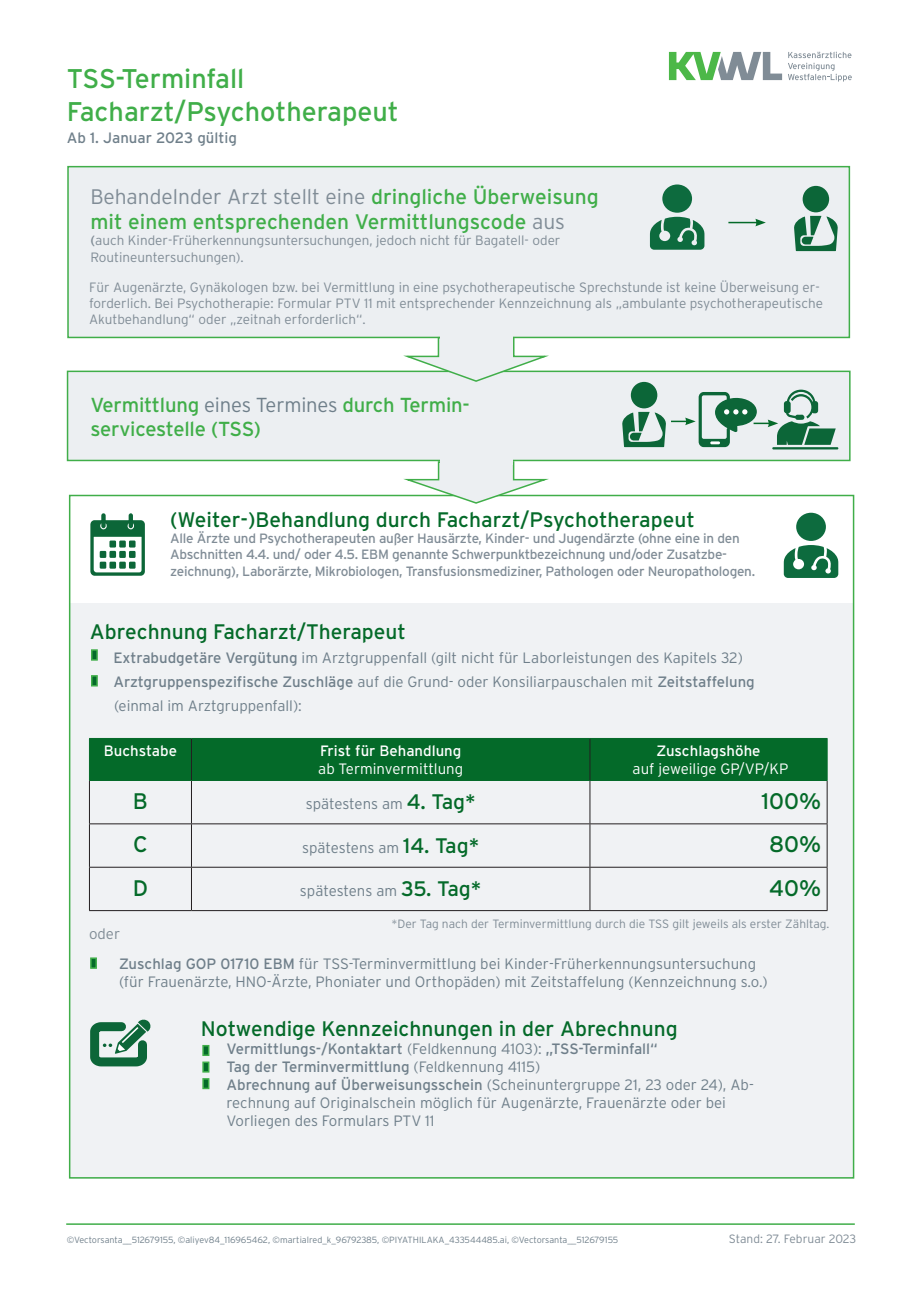
<style>
.page{position:relative;width:919px;height:1289px;background:#fff}
.page>*{position:absolute;margin:0;border:0;box-sizing:border-box;transform-origin:0 0}
.t1{font:27px/32.4px "Interstate";color:#40ae49}
.t2{font:22.5px "Interstate";color:#046a29}
.t3{font:21px "Interstate";color:#046a29}
.t4{font:21px/25.2px "Interstate";color:#40ae49}
.t5{font:20.25px/24.3px "Interstate";letter-spacing:-.01em;color:#40ae49}
.t6{font:300 15px/18px "Interstate";color:#6f7f8a}
.t7{font:15px "Interstate";color:#fff}
.t8{font:300 15px "Interstate";color:#fff}
.t9{font:15px "Interstate";color:#6f7f8a}
.t10{font:300 15px "Interstate";color:#808c96}
.t11{font:300 13.5px/16.2px "Interstate";color:#808c96}
.t12{font:13.5px/16.2px "Interstate";letter-spacing:-.02em;color:#808c96}
.t13{font:300 12px "Interstate";color:#808c96}
.t14{font:300 9px "Interstate";color:#6f7f8a}
.s1{font-weight:300;color:#808c96}
.s2{font-weight:400}
.s3{font-weight:300;color:#6f7f8a}
.s4{font-weight:400;font-size:21px;color:#046a29}
</style>
<div class="page">
<div style="left:70px;top:603px;width:783px;height:575px;background:#f0f2f4"></div>
<div style="left:67px;top:166px;width:783px;height:172px;background:#eceff2;border:2px solid #40ae49"></div>
<svg style="left:669px;top:52px;width:182px;height:30px"></svg>
<svg style="left:91px;top:649px;width:7px;height:11px"></svg>
<svg style="left:91px;top:675px;width:7px;height:11px"></svg>
<svg style="left:90px;top:513px;width:55px;height:62px"></svg>
<div style="left:90px;top:739px;width:736px;height:41px;background:#046a29"></div>
<hr style="left:89px;top:738px;width:102px;height:1px;background:#046a29">
<hr style="left:89px;top:738px;width:1px;height:42px;background:#046a29">
<hr style="left:191px;top:738px;width:399px;height:1px;background:#046a29">
<hr style="left:590px;top:738px;width:237px;height:1px;background:#046a29">
<hr style="left:826px;top:738px;width:1px;height:42px;background:#046a29">
<hr style="left:89px;top:780px;width:102px;height:1px;background:#046a29">
<hr style="left:191px;top:780px;width:399px;height:1px;background:#046a29">
<hr style="left:590px;top:780px;width:237px;height:1px;background:#046a29">
<hr style="left:191px;top:738px;width:1px;height:42px;background:#231f20">
<hr style="left:589px;top:738px;width:1px;height:42px;background:#231f20">
<hr style="left:89px;top:780px;width:1px;height:43px;background:#231f20">
<hr style="left:191px;top:780px;width:1px;height:43px;background:#231f20">
<hr style="left:589px;top:780px;width:1px;height:43px;background:#231f20">
<hr style="left:826px;top:780px;width:1px;height:43px;background:#231f20">
<hr style="left:89px;top:823px;width:102px;height:1px;background:#231f20">
<hr style="left:89px;top:824px;width:1px;height:42px;background:#231f20">
<hr style="left:191px;top:823px;width:399px;height:1px;background:#231f20">
<hr style="left:191px;top:824px;width:1px;height:42px;background:#231f20">
<hr style="left:590px;top:823px;width:237px;height:1px;background:#231f20">
<hr style="left:589px;top:824px;width:1px;height:42px;background:#231f20">
<hr style="left:826px;top:824px;width:1px;height:42px;background:#231f20">
<hr style="left:89px;top:866px;width:102px;height:1px;background:#231f20">
<hr style="left:89px;top:867px;width:1px;height:43px;background:#231f20">
<hr style="left:191px;top:866px;width:399px;height:1px;background:#231f20">
<hr style="left:191px;top:867px;width:1px;height:43px;background:#231f20">
<hr style="left:590px;top:866px;width:237px;height:1px;background:#231f20">
<hr style="left:589px;top:867px;width:1px;height:43px;background:#231f20">
<hr style="left:826px;top:867px;width:1px;height:43px;background:#231f20">
<hr style="left:89px;top:910px;width:102px;height:1px;background:#231f20">
<hr style="left:191px;top:910px;width:399px;height:1px;background:#231f20">
<hr style="left:590px;top:910px;width:237px;height:1px;background:#231f20">
<svg style="left:90px;top:1019px;width:61px;height:48px"></svg>
<svg style="left:202px;top:1045px;width:7px;height:10px"></svg>
<svg style="left:202px;top:1061px;width:7px;height:11px"></svg>
<svg style="left:202px;top:1078px;width:7px;height:11px"></svg>
<hr style="left:66px;top:1223px;width:788px;height:1px;background:#40ae49">
<div style="left:802px;top:186px;width:27px;height:26px;background:#0c6638;border-radius:50%"></div>
<svg style="left:794px;top:216px;width:44px;height:35px"></svg>
<svg style="left:728px;top:219px;width:37px;height:7px"></svg>
<div style="left:662px;top:184px;width:30px;height:29px;background:#0d6b3e;border-radius:50%"></div>
<svg style="left:650px;top:217px;width:54px;height:33px"></svg>
<div style="left:67px;top:370px;width:783px;height:91px;background:#eceff2;border:2px solid #40ae49"></div>
<svg style="left:399px;top:336px;width:154px;height:46px"></svg>
<div style="left:630px;top:382px;width:27px;height:26px;background:#0c6638;border-radius:50%"></div>
<div style="left:439px;top:324px;width:73px;height:16px;background:#eceff2"></div>
<svg style="left:398px;top:460px;width:155px;height:44px"></svg>
<div style="left:439px;top:449px;width:73px;height:16px;background:#eceff2"></div>
<svg style="left:621px;top:389px;width:217px;height:189px"></svg>
<svg style="left:90px;top:957px;width:7px;height:11px"></svg>
<h1 class="t1" style="left:67px;top:62px;width:333px">TSS-Terminfall<br>Facharzt/Psychotherapeut</h1>
<p class="t9" style="left:67px;top:130px;width:172px">Ab 1. Januar 2023 gültig</p>
<h3 class="t4" style="left:90px;top:184px;width:510px"><span class="s1">Behandelnder Arzt stellt eine</span> dringliche Überweisung mit einem entsprechenden Vermittlungscode <span class="s1">aus</span></h3>
<p class="t11" style="left:90px;top:232px;width:471px"><span class="s2">(</span>auch Kinder-Früherkennungsuntersuchungen, jedoch nicht für Bagatell- oder<br>Routineuntersuchungen).</p>
<p class="t11" style="left:89px;top:279px;width:735px">Für Augenärzte, Gynäkologen bzw. bei Vermittlung in eine psychotherapeutische Sprechstunde ist keine Überweisung er&shy;forderlich. Bei Psychotherapie: Formular PTV 11 mit entsprechender Kennzeichnung als „ambulante psychotherapeutische<br>Akutbehandlung“ oder „zeitnah erforderlich“.</p>
<h3 class="t5" style="left:90px;top:392px;width:381px">Vermittlung <span class="s3">eines Termines</span> durch Termin&shy;servicestelle (TSS)</h3>
<h3 class="t3" style="left:170px;top:508px;width:526px">(Weiter-)Behandlung durch Facharzt/Psychotherapeut</h3>
<p class="t12" style="left:170px;top:530px;width:586px">Alle Ärzte und Psychotherapeuten außer Hausärzte, Kinder- und Jugendärzte (ohne eine in den<br>Abschnitten 4.4. und/ oder 4.5. EBM genannte Schwerpunktbezeichnung und/oder Zusatzbe&shy;zeichnung), Laborärzte, Mikrobiologen, Transfusionsmediziner, Pathologen oder Neuropathologen.</p>
<h3 class="t3" style="left:90px;top:619px;width:317px">Abrechnung Facharzt/Therapeut</h3>
<p class="t6" style="left:113px;top:645px;width:643px;line-height:24px"><span class="s2">Extrabudgetäre Vergütung</span> im Arztgruppenfall (gilt nicht für Laborleistungen des Kapitels 32)<br><span class="s2">Arztgruppenspezifische Zuschläge</span> auf die Grund- oder Konsiliarpauschalen mit <span class="s2">Zeitstaffelung </span>(einmal im Arztgruppenfall):</p>
<p class="t7" style="left:104px;top:742px;width:75px">Buchstabe</p>
<p class="t7" style="left:320px;top:742px;width:143px">Frist für Behandlung</p>
<p class="t8" style="left:318px;top:760px;width:146px">ab Terminvermittlung</p>
<p class="t7" style="left:656px;top:742px;width:106px">Zuschlagshöhe</p>
<p class="t8" style="left:632px;top:760px;width:157px">auf jeweilige GP/VP/KP</p>
<p class="t10" style="left:89px;top:925px;width:33px">oder</p>
<h2 class="t2" style="left:133px;top:788px;width:17px">B</h2>
<p class="t6" style="left:306px;top:794px;width:171px">spätestens am <span class="s4">4. Tag*</span></p>
<h2 class="t2" style="left:761px;top:788px;width:61px">100%</h2>
<h2 class="t2" style="left:133px;top:831px;width:16px">C</h2>
<p class="t6" style="left:302px;top:838px;width:179px">spätestens am <span class="s4">14. Tag*</span></p>
<h2 class="t2" style="left:769px;top:831px;width:53px">80%</h2>
<h2 class="t2" style="left:133px;top:875px;width:17px">D</h2>
<p class="t6" style="left:300px;top:881px;width:183px">spätestens am <span class="s4">35. Tag*</span></p>
<h2 class="t2" style="left:769px;top:875px;width:53px">40%</h2>
<p class="t13" style="left:391px;top:917px;width:439px">*Der Tag nach der Terminvermittlung durch die TSS gilt jeweils als erster Zähltag.</p>
<p class="t6" style="left:119px;top:954px;width:650px"><span class="s2">Zuschlag GOP 01710 EBM</span> für TSS-Terminvermittlung bei Kinder-Früherkennungsuntersuchung (für Frauenärzte, HNO-Ärzte, Phoniater und Orthopäden) mit Zeitstaffelung (Kennzeichnung s.o.)</p>
<h3 class="t3" style="left:201px;top:1017px;width:478px">Notwendige Kennzeichnungen in der Abrechnung</h3>
<p class="t6" style="left:226px;top:1040px;width:529px"><span class="s2">Vermittlungs-/Kontaktart</span> (Feldkennung 4103): <span class="s2">,,TSS-Terminfall“<br>Tag der Terminvermittlung</span> (Feldkennung 4115)<br><span class="s2">Abrechnung auf Überweisungsschein</span> (Scheinuntergruppe 21, 23 oder 24), Ab&shy;rechnung auf Originalschein möglich für Augenärzte, Frauenärzte oder bei Vorliegen des Formulars PTV 11</p>
<p class="t14" style="left:67px;top:1234px;width:553px">©Vectorsanta__512679155, ©aliyev84_116965462, ©martialred_k_96792385, ©PIYATHILAKA_433544485.ai, ©Vectorsanta__512679155</p>
<p class="t13" style="left:728px;top:1232px;width:129px">Stand: 27. Februar 2023</p>
</div>
